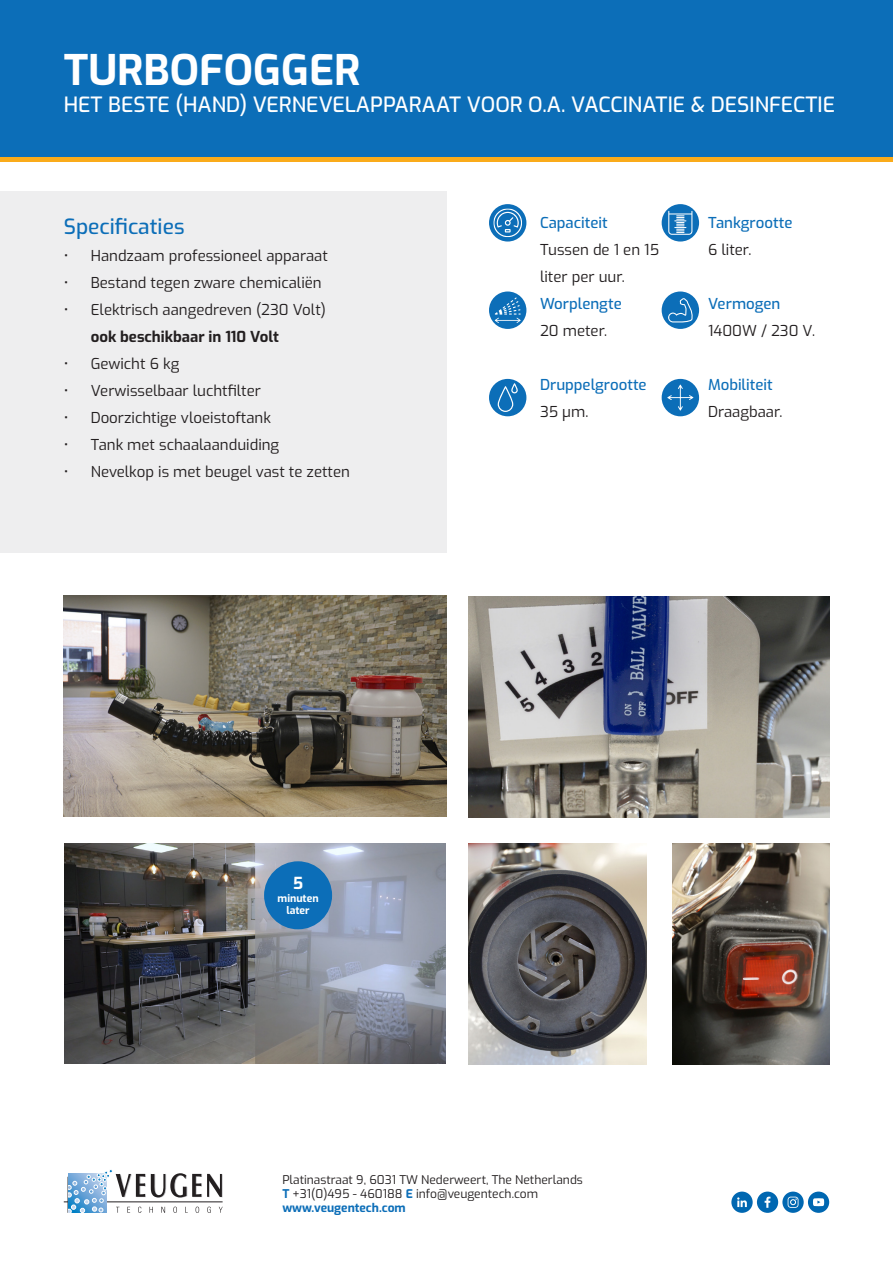
<style>
.page{position:relative;width:893px;height:1263px;background:#fff}
.page>*{position:absolute;margin:0;border:0;box-sizing:border-box;transform-origin:0 0}
.t1{font:700 42px "Exo";color:#fff}
.t2{font:500 21px "Exo";color:#fff}
.t3{font:500 21px "Exo";color:#0c6eb8}
.t4{font:700 16.5px "Exo";color:#fff}
.t5{font:15px/27px "Exo";color:#231f20}
.t6{font:500 15px "Exo";color:#0c6eb8}
.t7{font:12px "Exo";color:#231f20}
.t8{font:700 12px "Exo";color:#0c6eb8}
.t9{font:700 10.5px "Exo";color:#fff}
.s1{font-weight:700}
.s2{font-weight:700;color:#0c6eb8}
</style>
<div class="page">
<div style="left:0;top:0;width:893px;height:157px;background:#0c6eb8"></div>
<div style="left:0;top:157px;width:893px;height:5px;background:#faab1a"></div>
<hr style="left:64px;top:1201px;width:159px;height:1px;background:#231f20">
<svg style="left:67px;top:1169px;width:156px;height:44px"></svg>
<svg style="left:731px;top:1191px;width:98px;height:22px"></svg>
<div style="left:489px;top:204px;width:37px;height:38px;background:#0c6eb8;border-radius:50%"></div>
<svg style="left:493px;top:208px;width:29px;height:29px"></svg>
<div style="left:489px;top:291px;width:37px;height:38px;background:#0c6eb8;border-radius:50%"></div>
<svg style="left:495px;top:297px;width:26px;height:26px"></svg>
<div style="left:489px;top:379px;width:37px;height:37px;background:#0c6eb8;border-radius:50%"></div>
<svg style="left:498px;top:383px;width:20px;height:29px"></svg>
<div style="left:662px;top:204px;width:37px;height:38px;background:#0c6eb8;border-radius:50%"></div>
<svg style="left:668px;top:211px;width:24px;height:24px"></svg>
<div style="left:662px;top:291px;width:37px;height:38px;background:#0c6eb8;border-radius:50%"></div>
<svg style="left:668px;top:298px;width:25px;height:24px"></svg>
<div style="left:662px;top:379px;width:37px;height:37px;background:#0c6eb8;border-radius:50%"></div>
<svg style="left:667px;top:385px;width:26px;height:26px"></svg>
<div style="left:0;top:191px;width:446px;height:362px;background:#eeeeef"></div>
<img style="left:64px;top:595px;width:382px;height:221px">
<img style="left:64px;top:843px;width:381px;height:220px">
<div style="left:264px;top:861px;width:68px;height:68px;background:#0c6eb8;border-radius:50%"></div>
<img style="left:468px;top:597px;width:362px;height:221px">
<img style="left:468px;top:843px;width:179px;height:221px">
<img style="left:672px;top:843px;width:158px;height:221px">
<p class="t1" style="left:64px;top:38px;width:298px">TURBOFOGGER</p>
<p class="t2" style="left:64px;top:88px;width:773px">HET BESTE (HAND) VERNEVELAPPARAAT VOOR O.A. VACCINATIE &amp; DESINFECTIE</p>
<p class="t3" style="left:64px;top:210px;width:122px">Specificaties</p>
<p class="t5" style="left:64px;top:241px;width:266px">• Handzaam professioneel apparaat</p>
<p class="t5" style="left:64px;top:268px;width:259px">• Bestand tegen zware chemicaliën</p>
<p class="t5" style="left:91px;top:295px;width:237px;text-indent:-27px">• Elektrisch aangedreven (230 Volt) <span class="s1">ook beschikbaar in 110 Volt</span></p>
<p class="t5" style="left:64px;top:349px;width:117px">• Gewicht 6 kg</p>
<p class="t5" style="left:64px;top:376px;width:199px">• Verwisselbaar luchtfilter</p>
<p class="t5" style="left:64px;top:403px;width:209px">• Doorzichtige vloeistoftank</p>
<p class="t5" style="left:64px;top:430px;width:217px">• Tank met schaalaanduiding</p>
<p class="t5" style="left:64px;top:457px;width:288px">• Nevelkop is met beugel vast te zetten</p>
<p class="t6" style="left:540px;top:211px;width:69px">Capaciteit</p>
<p class="t5" style="left:540px;top:235px;width:121px">Tussen de 1 en 15 liter per uur.</p>
<p class="t6" style="left:540px;top:292px;width:83px">Worplengte</p>
<p class="t5" style="left:540px;top:316px;width:69px">20 meter.</p>
<p class="t6" style="left:540px;top:373px;width:108px">Druppelgrootte</p>
<p class="t5" style="left:540px;top:397px;width:50px">35 μm.</p>
<p class="t6" style="left:708px;top:211px;width:86px">Tankgrootte</p>
<p class="t5" style="left:708px;top:235px;width:45px">6 liter.</p>
<p class="t6" style="left:708px;top:292px;width:74px">Vermogen</p>
<p class="t5" style="left:708px;top:316px;width:109px">1400W / 230 V.</p>
<p class="t6" style="left:708px;top:373px;width:66px">Mobiliteit</p>
<p class="t5" style="left:708px;top:397px;width:76px">Draagbaar.</p>
<p class="t4" style="left:293px;top:871px;width:12px">5</p>
<p class="t9" style="left:278px;top:890px;width:42px">minuten</p>
<p class="t9" style="left:286px;top:902px;width:25px">later</p>
<p class="t7" style="left:282px;top:1170px;width:302px">Platinastraat 9, 6031 TW Nederweert, The Netherlands</p>
<p class="t7" style="left:282px;top:1184px;width:257px"><span class="s2">T</span> +31(0)495 - 460188 <span class="s2">E</span> info@veugentech.com</p>
<p class="t8" style="left:282px;top:1198px;width:125px">www.veugentech.com</p>
</div>
